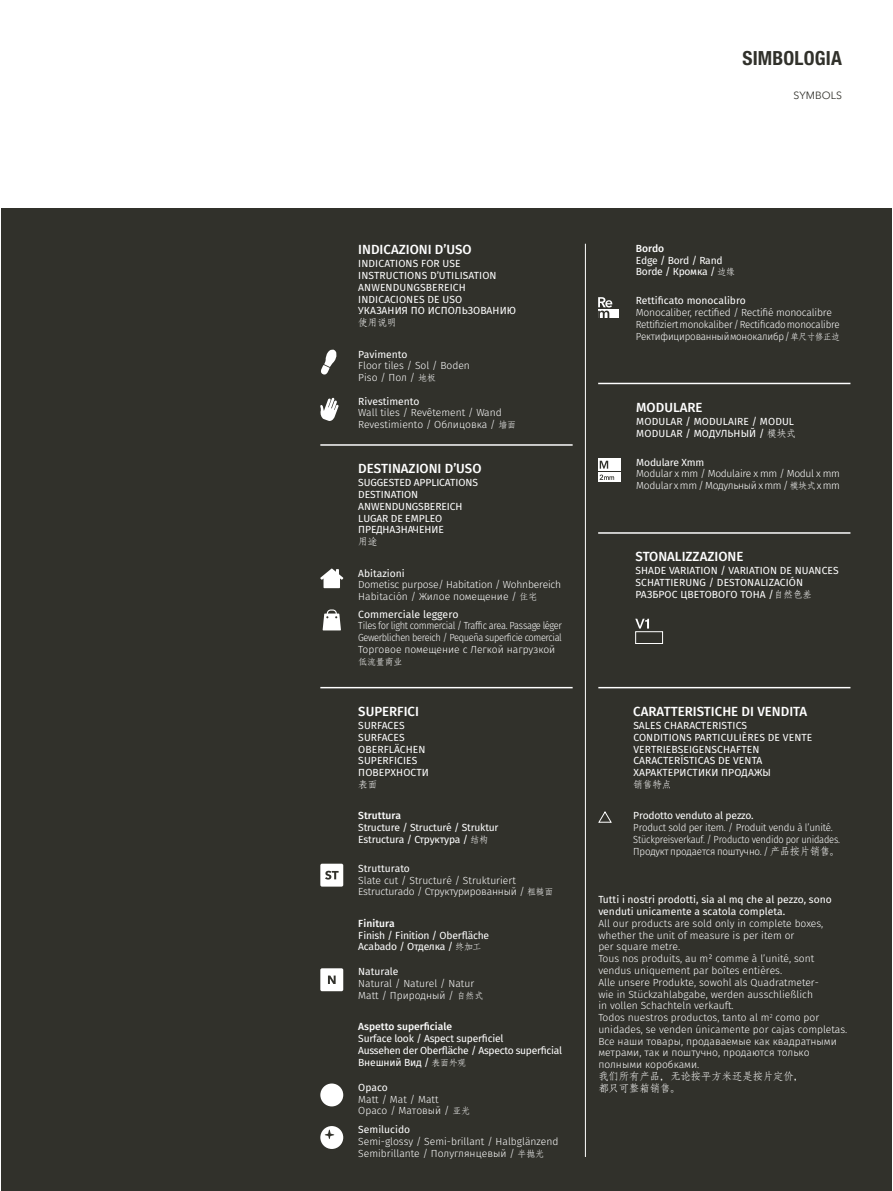
<style>
.page{position:relative;width:893px;height:1191px;background:#fff}
.page>*{position:absolute;margin:0;border:0;box-sizing:border-box;transform-origin:0 0}
.t1{font:700 condensed 19.5px "Helvetica Neue LT Std";letter-spacing:.01em;color:#31312b}
.t2{font:500 13.2px "Fira Sans";color:#fff}
.t3{font:10.5px "Fira Sans";color:#fff}
.t4{font:10.5px "Avenir Next";color:#31312b}
.t5{font:300 10.35px/11.7px "Fira Sans";color:#fff}
.t6{font:10.35px/11.7px "Fira Sans";color:#fff}
.t7{font:300 10.35px/11.7px "Fira Sans";letter-spacing:-.02em;color:#fff}
.t8{font:10.35px/11.7px "Fira Sans";letter-spacing:-.02em;color:#fff}
.t9{font:300 10.35px/11.7px "Fira Sans";color:#fff;text-align:justify;scale:.9 1}
.t10{font:300 10.35px/11.7px "Fira Sans";letter-spacing:-.02em;color:#fff;scale:.95 1}
.t11{font:10.35px/11.7px "Fira Sans";letter-spacing:-.03em;color:#fff}
.t12{font:300 10.35px/11.7px "Fira Sans";letter-spacing:-.03em;color:#fff}
.t13{font:500 10.35px "Fira Sans";color:#fff}
.t14{font:10.35px/11.7px "Adobe Fangsong Std";color:#fff}
.t15{font:9.6px "Adobe Fangsong Std";color:#fff}
.t16{font:8.85px "Adobe Fangsong Std";color:#fff}
.s1{font-family:"Adobe Fangsong Std";font-weight:400;font-size:8.85px}
.s2{font-family:"Adobe Fangsong Std";font-size:8.85px}
.s3{font-family:"Adobe Fangsong Std";font-size:9.6px}
.s4{font-family:"Adobe Fangsong Std";font-weight:400}
</style>
<div class="page">
<div style="left:1px;top:208px;width:891px;height:983px;background:#31312b"></div>
<hr style="left:585px;top:244px;width:1px;height:913px;background:#fff">
<svg style="left:320px;top:398px;width:19px;height:23px"></svg>
<svg style="left:321px;top:349px;width:16px;height:26px"></svg>
<svg style="left:320px;top:568px;width:23px;height:20px"></svg>
<hr style="left:320px;top:444px;width:253px;height:2px;background:#fff">
<hr style="left:320px;top:687px;width:253px;height:1px;background:#fff">
<svg style="left:320px;top:863px;width:23px;height:23px"></svg>
<svg style="left:320px;top:968px;width:23px;height:23px"></svg>
<div style="left:320px;top:1083px;width:23px;height:23px;background:#fff;border-radius:50%"></div>
<svg style="left:320px;top:1126px;width:23px;height:23px"></svg>
<hr style="left:598px;top:687px;width:252px;height:1px;background:#fff">
<svg style="left:598px;top:811px;width:14px;height:12px"></svg>
<div style="left:598px;top:309px;width:21px;height:9px;background:#fff"></div>
<svg style="left:598px;top:297px;width:14px;height:21px"></svg>
<hr style="left:598px;top:532px;width:252px;height:2px;background:#fff">
<svg style="left:635px;top:618px;width:14px;height:10px"></svg>
<div style="left:635px;top:631px;width:28px;height:12px;border:1px solid #fff"></div>
<hr style="left:598px;top:383px;width:252px;height:1px;background:#fff">
<svg style="left:598px;top:472px;width:2px;height:9px"></svg>
<svg style="left:598px;top:458px;width:2px;height:13px"></svg>
<svg style="left:600px;top:458px;width:21px;height:23px"></svg>
<svg style="left:323px;top:609px;width:18px;height:21px"></svg>
<h1 class="t1" style="left:742px;top:46px;width:101px">SIMBOLOGIA</h1>
<p class="t4" style="left:793px;top:86px;width:50px">SYMBOLS</p>
<p class="t2" style="left:358px;top:240px;width:115px">INDICAZIONI D’USO</p>
<p class="t6" style="left:358px;top:259px;width:159px">INDICATIONS FOR USE<br>INSTRUCTIONS D’UTILISATION<br>ANWENDUNGSBEREICH<br>INDICACIONES DE USO<br>УКАЗАНИЯ ПО ИСПОЛЬЗОВАНИЮ</p>
<p class="t15" style="left:358px;top:317px;width:40px">使用说明</p>
<p class="t6" style="left:358px;top:349px;width:51px">Pavimento</p>
<p class="t5" style="left:358px;top:361px;width:113px">Floor tiles / Sol / Boden<br>Piso / Пол / <span class="s1">地板</span></p>
<p class="t6" style="left:358px;top:396px;width:63px">Rivestimento</p>
<p class="t5" style="left:358px;top:408px;width:159px">Wall tiles / Revêtement / Wand<br>Revestimiento / Облицовка / <span class="s1">墙面</span></p>
<p class="t2" style="left:358px;top:459px;width:125px">DESTINAZIONI D’USO</p>
<p class="t6" style="left:358px;top:477px;width:121px">SUGGESTED APPLICATIONS<br>DESTINATION<br>ANWENDUNGSBEREICH<br>LUGAR DE EMPLEO<br>ПРЕДНАЗНАЧЕНИЕ</p>
<p class="t15" style="left:358px;top:536px;width:21px">用途</p>
<p class="t6" style="left:358px;top:568px;width:48px">Abitazioni</p>
<p class="t7" style="left:358px;top:580px;width:204px">Dometisc purpose/ Habitation / Wohnbereich<br>Habitación / Жилое помещение / <span class="s1">住宅</span></p>
<p class="t3" style="left:358px;top:606px;width:102px">Commerciale leggero</p>
<p class="t9" style="left:358px;top:621px;width:228px">Tiles for light commercial / Traffic area. Passage léger Gewerblichen bereich / Pequeña superficie comercial Торговое помещение с Легкой нагрузкой</p>
<p class="t16" style="left:358px;top:656px;width:46px">低流量商业</p>
<p class="t2" style="left:358px;top:702px;width:62px">SUPERFICI</p>
<p class="t6" style="left:358px;top:720px;width:72px">SURFACES<br>SURFACES<br>OBERFLÄCHEN<br>SUPERFICIES<br>ПОВЕРХНОСТИ</p>
<p class="t15" style="left:358px;top:778px;width:21px">表面</p>
<p class="t13" style="left:358px;top:808px;width:44px">Struttura</p>
<p class="t8" style="left:358px;top:822px;width:142px">Structure / Structuré / Struktur<br>Estructura / Структура / <span class="s2">结构</span></p>
<p class="t6" style="left:358px;top:863px;width:53px">Strutturato</p>
<p class="t7" style="left:358px;top:875px;width:197px">Slate cut / Structuré / Strukturiert<br>Estructurado / Структурированный / <span class="s1">粗糙面</span></p>
<p class="t13" style="left:358px;top:916px;width:38px">Finitura</p>
<p class="t8" style="left:358px;top:929px;width:132px">Finish / Finition / Oberfläche<br>Acabado / Отделка / <span class="s2">终加工</span></p>
<p class="t6" style="left:358px;top:966px;width:42px">Naturale</p>
<p class="t5" style="left:358px;top:978px;width:127px">Natural / Naturel / Natur<br>Matt / Природный / <span class="s1">自然式</span></p>
<p class="t13" style="left:358px;top:1019px;width:95px">Aspetto superficiale</p>
<p class="t11" style="left:358px;top:1033px;width:205px">Surface look / Aspect superficiel<br>Aussehen der Oberfläche / Aspecto superficial<br>Внешний Вид / <span class="s2">表面外观</span></p>
<p class="t6" style="left:358px;top:1082px;width:31px">Opaco</p>
<p class="t5" style="left:358px;top:1093px;width:113px">Matt / Mat / Matt<br>Opaco / Матовый / <span class="s1">亚光</span></p>
<p class="t6" style="left:358px;top:1124px;width:53px">Semilucido</p>
<p class="t5" style="left:358px;top:1136px;width:202px">Semi-glossy / Semi-brillant / Halbglänzend<br>Semibrillante / Полуглянцевый / <span class="s1">半抛光</span></p>
<p class="t13" style="left:636px;top:241px;width:30px">Bordo</p>
<p class="t8" style="left:636px;top:255px;width:101px">Edge / Bord / Rand<br>Borde / Кромка / <span class="s2">边缘</span></p>
<p class="t6" style="left:636px;top:295px;width:112px">Rettificato monocalibro</p>
<p class="t7" style="left:636px;top:307px;width:205px">Monocaliber, rectified / Rectifié monocalibre<br>Rettifiziert monokaliber / Rectificado monocalibre<br>Ректифицированный монокалибр / <span class="s1">单尺寸修正边</span></p>
<p class="t2" style="left:636px;top:398px;width:68px">MODULARE</p>
<p class="t6" style="left:636px;top:416px;width:161px">MODULAR / MODULAIRE / MODUL<br>MODULAR / МОДУЛЬНЫЙ / <span class="s3">模块式</span></p>
<p class="t8" style="left:636px;top:457px;width:69px">Modulare Xmm</p>
<p class="t12" style="left:636px;top:468px;width:205px">Modular x mm / Modulaire x mm / Modul x mm<br>Modular x mm / Модульный x mm / <span class="s1">模块式</span> x mm</p>
<p class="t2" style="left:635px;top:547px;width:110px">STONALIZZAZIONE</p>
<p class="t6" style="left:635px;top:565px;width:205px">SHADE VARIATION / VARIATION DE NUANCES<br>SCHATTIERUNG / DESTONALIZACIÓN<br>РАЗБРОС ЦВЕТОВОГО ТОНА /<span class="s3">自然色差</span></p>
<p class="t2" style="left:633px;top:702px;width:175px">CARATTERISTICHE DI VENDITA</p>
<p class="t6" style="left:633px;top:720px;width:181px">SALES CHARACTERISTICS<br>CONDITIONS PARTICULIÈRES DE VENTE<br>VERTRIEBSEIGENSCHAFTEN<br>CARACTERÍSTICAS DE VENTA<br>ХАРАКТЕРИСТИКИ ПРОДАЖЫ</p>
<p class="t15" style="left:633px;top:778px;width:40px">销售特点</p>
<p class="t8" style="left:633px;top:810px;width:122px">Prodotto venduto al pezzo.</p>
<p class="t10" style="left:633px;top:822px;width:219px">Product sold per item. / Produit vendu à l’unité.<br>Stückpreisverkauf. / Producto vendido por unidades.<br>Продукт продается поштучно. / <span class="s4">产品按片销售。</span></p>
<p class="t6" style="left:598px;top:894px;width:235px">Tutti i nostri prodotti, sia al mq che al pezzo, sono venduti unicamente a scatola completa.</p>
<p class="t5" style="left:598px;top:918px;width:251px">All our products are sold only in complete boxes, whether the unit of measure is per item or<br>per square metre.<br>Tous nos produits, au m² comme à l’unité, sont vendus uniquement par boîtes entières.<br>Alle unsere Produkte, sowohl als Quadratmeter-<br>wie in Stückzahlabgabe, werden ausschließlich<br>in vollen Schachteln verkauft.<br>Todos nuestros productos, tanto al m<sup>2</sup> como por unidades, se venden únicamente por cajas completas.<br>Все наши товары, продаваемые как квадратными метрами, так и поштучно, продаются только полными коробками.</p>
<p class="t14" style="left:598px;top:1070px;width:207px">我们所有产品，无论按平方米还是按片定价，都只可整箱销售。</p>
</div>
